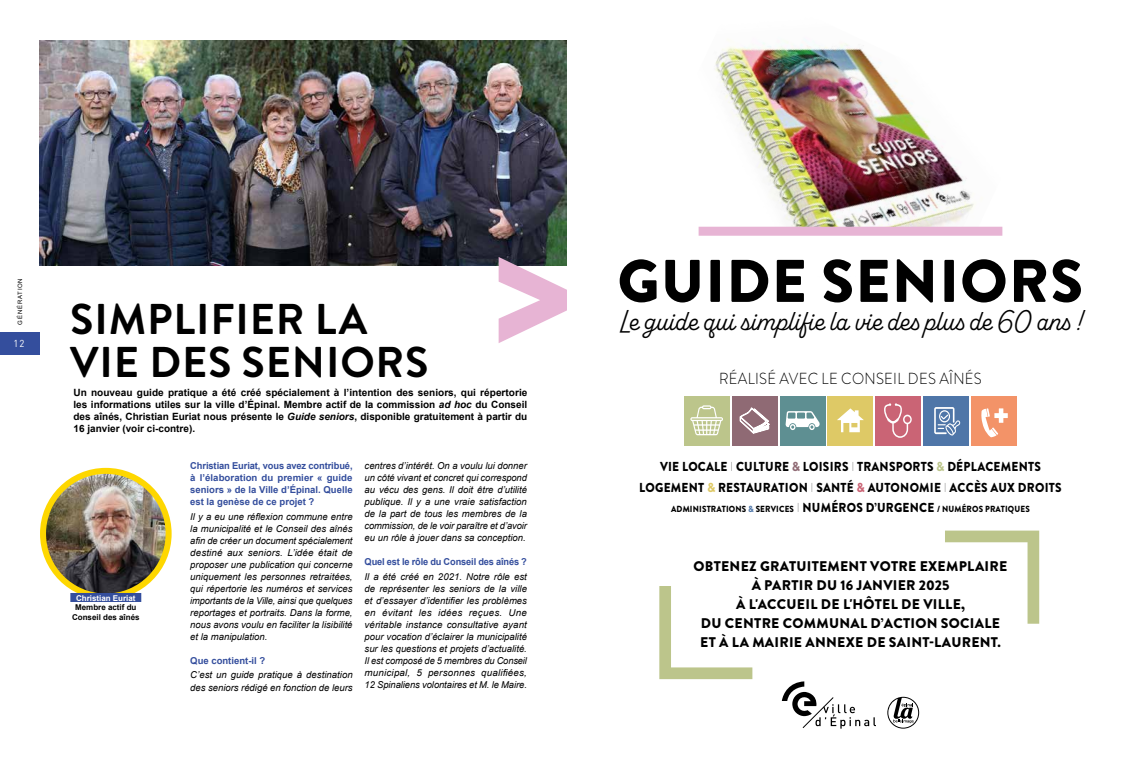
<style>
.page{position:relative;width:1134px;height:766px;background:#fff}
.page>*{position:absolute;margin:0;border:0;box-sizing:border-box;transform-origin:0 0}
.t1{font:900 60px "Brandon Grotesque";letter-spacing:.02em;color:#000}
.t2{font:700 43px/43px "Brandon Grotesque";letter-spacing:.02em;color:#000}
.t3{font:29px "Alkaline";color:#000}
.t4{font:300 16px "Brandon Grotesque";letter-spacing:.02em;color:#000;scale:.91 1}
.t5{font:900 14px/19px "Brandon Grotesque";letter-spacing:.02em;color:#000;text-align:center}
.t6{font:900 13px/20.4px "Brandon Grotesque";letter-spacing:.02em;color:#000;text-align:center;scale:.91 1}
.t7{font:700 10px/12px "Arial";color:#000;text-align:justify}
.t8{font:10px "DINOT";color:#fff;scale:.95 1}
.t9{font:italic 9.5px/12px "Arial";color:#000;text-align:justify}
.t10{font:700 9.5px/12px "Arial";color:#344e9d;text-align:justify}
.t11{font:900 8.9px "Brandon Grotesque";letter-spacing:.02em;color:#000;scale:.91 1}
.t12{font:700 8px/9.6px "Arial";color:#000;text-align:center}
.t13{font:700 8px "Arial";color:#fff}
.t14{font:6px "Arial";letter-spacing:.135em;color:#000}
.s1{font-style:italic}
.s2{font-weight:100}
.s3{color:#8f6a74}
.s4{color:#bcc58b}
.s5{color:#dec966}
.s6{color:#ca6475}
.s7{color:#4f76a8}
.s8{font-weight:100;font-size:13px}
.s9{font-size:13px}
</style>
<div class="page">
<img style="left:698px;top:41px;width:305px;height:190px">
<div style="left:699px;top:227px;width:303px;height:9px;background:#e7b4d4"></div>
<svg style="left:887px;top:696px;width:32px;height:32px"></svg>
<svg style="left:782px;top:681px;width:94px;height:47px"></svg>
<div style="left:780px;top:395px;width:45px;height:50px;background:#5e8f92"></div>
<svg style="left:785px;top:411px;width:35px;height:19px"></svg>
<div style="left:923px;top:395px;width:46px;height:50px;background:#4f76a8"></div>
<svg style="left:934px;top:407px;width:26px;height:28px"></svg>
<div style="left:684px;top:395px;width:45px;height:50px;background:#bcc58b"></div>
<svg style="left:690px;top:405px;width:33px;height:30px"></svg>
<div style="left:876px;top:395px;width:45px;height:50px;background:#ca6475"></div>
<svg style="left:884px;top:403px;width:28px;height:34px"></svg>
<div style="left:971px;top:395px;width:46px;height:50px;background:#f39368"></div>
<svg style="left:981px;top:408px;width:27px;height:29px"></svg>
<div style="left:828px;top:395px;width:45px;height:50px;background:#dec966"></div>
<svg style="left:837px;top:408px;width:27px;height:24px"></svg>
<div style="left:732px;top:396px;width:45px;height:49px;background:#8f6a74"></div>
<svg style="left:740px;top:407px;width:30px;height:26px"></svg>
<svg style="left:945px;top:530px;width:94px;height:93px"></svg>
<svg style="left:659px;top:586px;width:93px;height:93px"></svg>
<img style="left:40px;top:40px;width:527px;height:225px">
<img style="left:43px;top:470px;width:126px;height:126px;border-radius:63px">
<div style="left:40px;top:467px;width:132px;height:132px;border:6px solid #fed700;border-radius:50%"></div>
<div style="left:70px;top:592px;width:71px;height:9px;background:#344e9d"></div>
<svg style="left:499px;top:257px;width:68px;height:86px"></svg>
<div style="left:0;top:332px;width:40px;height:22px;background:#344e9d"></div>
<p class="t14" style="left:16px;top:324px;width:48px;rotate:-90deg">GÉNÉRATION</p>
<p class="t8" style="left:14px;top:336px;width:13px">12</p>
<h2 class="t2" style="left:70px;top:298px;width:360px">SIMPLIFIER LA<br>VIE DES SENIORS</h2>
<p class="t7" style="left:73px;top:386px;width:455px">Un nouveau guide pratique a été créé spécialement à l’intention des seniors, qui répertorie les informations utiles sur la ville d’Épinal. Membre actif de la commission <span class="s1">ad hoc</span> du Conseil des aînés, Christian Euriat nous présente le <span class="s1">Guide seniors</span>, disponible gratuitement à partir du 16 janvier (voir ci-contre).</p>
<p class="t13" style="left:76px;top:592px;width:61px">Christian Euriat</p>
<p class="t12" style="left:72px;top:602px;width:69px">Membre actif du<br>Conseil des aînés</p>
<p class="t10" style="left:190px;top:459px;width:164px">Christian Euriat, vous avez contribué, à l’élaboration du premier « guide seniors » de la Ville d’Épinal. Quelle est la genèse de ce projet ?</p>
<p class="t9" style="left:190px;top:510px;width:164px">Il y a eu une réflexion commune entre la municipalité et le Conseil des aînés afin de créer un document spécialement destiné aux seniors. L’idée était de proposer une publication qui concerne uniquement les personnes retraitées, qui répertorie les numéros et services importants de la Ville, ainsi que quelques reportages et portraits. Dans la forme, nous avons voulu en faciliter la lisibilité et la manipulation.</p>
<p class="t10" style="left:190px;top:654px;width:76px">Que contient-il ?</p>
<p class="t9" style="left:190px;top:669px;width:164px">C’est un guide pratique à destination des seniors rédigé en fonction de leurs</p>
<p class="t9" style="left:365px;top:459px;width:164px">centres d’intérêt. On a voulu lui donner un côté vivant et concret qui correspond au vécu des gens. Il doit être d’utilité publique. Il y a une vraie satisfaction de la part de tous les membres de la commission, de le voir paraître et d’avoir eu un rôle à jouer dans sa conception.</p>
<p class="t10" style="left:365px;top:555px;width:164px">Quel est le rôle du Conseil des aînés ?</p>
<p class="t9" style="left:365px;top:570px;width:164px">Il a été créé en 2021. Notre rôle est de représenter les seniors de la ville et d’essayer d’identifier les problèmes en évitant les idées reçues. Une véritable instance consultative ayant pour vocation d’éclairer la municipalité sur les questions et projets d’actualité.<br>Il est composé de 5 membres du Conseil municipal, 5 personnes qualifiées, 12 Spinaliens volontaires et M. le Maire.</p>
<h1 class="t1" style="left:617px;top:238px;width:467px">GUIDE SENIORS</h1>
<h3 class="t3" style="left:620px;top:303px;width:462px">Le guide qui simplifie la vie des plus de 60 ans !</h3>
<h3 class="t4" style="left:719px;top:367px;width:290px">RÉALISÉ AVEC LE CONSEIL DES AÎNÉS</h3>
<h3 class="t6" style="left:639px;top:457px;width:466px">VIE LOCALE <span class="s2">I</span> CULTURE <span class="s3">&amp;</span> LOISIRS <span class="s2">I</span> TRANSPORTS <span class="s4">&amp;</span> DÉPLACEMENTS<br>LOGEMENT <span class="s5">&amp;</span> RESTAURATION <span class="s2">I</span> SANTÉ <span class="s6">&amp;</span> AUTONOMIE <span class="s2">I</span> ACCÈS AUX DROITS</h3>
<p class="t11" style="left:671px;top:502px;width:396px">ADMINISTRATIONS <span class="s7">&amp;</span> SERVICES <span class="s8">I</span> <span class="s9">NUMÉROS D’URGENCE</span> / NUMÉROS PRATIQUES</p>
<h3 class="t5" style="left:693px;top:557px;width:315px">OBTENEZ GRATUITEMENT VOTRE EXEMPLAIRE À PARTIR DU 16 JANVIER 2025<br>À L'ACCUEIL DE L'HÔTEL DE VILLE,<br>DU CENTRE COMMUNAL D’ACTION SOCIALE ET À LA MAIRIE ANNEXE DE SAINT-LAURENT.</h3>
</div>
